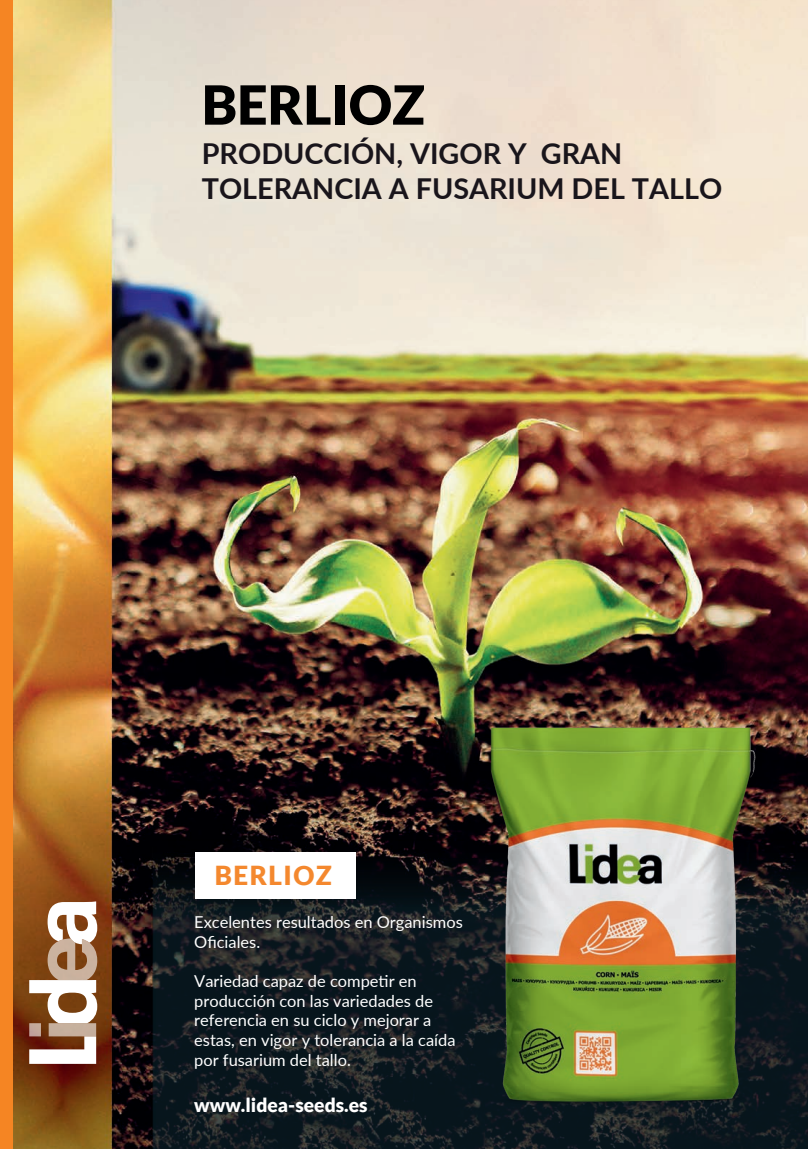
<style>
.page{position:relative;width:808px;height:1149px;background:#fff}
.page>*{position:absolute;margin:0;border:0;box-sizing:border-box;transform-origin:0 0}
.t1{font:900 54px "Lato";color:#000}
.t2{font:700 28.8px/34.5px "Lato";color:#19151b}
.t3{font:900 26.25px "Lato";letter-spacing:.055em;color:#f4882e}
.t4{font:900 19.2px "Lato";color:#fff}
.t5{font:16.5px/19.6px "Lato";color:#fff}
</style>
<div class="page">
<img style="left:13px;top:0;width:795px;height:1148px">
<img style="left:152px;top:839px;width:656px;height:309px">
<div style="left:195px;top:852px;width:161px;height:47px;background:#fff"></div>
<img style="left:474px;top:710px;width:293px;height:407px">
<div style="left:0;top:0;width:13px;height:1148px;background:#f58523"></div>
<svg style="left:29px;top:901px;width:68px;height:162px"></svg>
<p class="t1" style="left:202px;top:73px;width:225px">BERLIOZ</p>
<p class="t2" style="left:202px;top:135px;width:522px">PRODUCCIÓN, VIGOR Y GRAN<br>TOLERANCIA A FUSARIUM DEL TALLO</p>
<p class="t3" style="left:215px;top:859px;width:118px">BERLIOZ</p>
<p class="t5" style="left:194px;top:910px;width:270px">Excelentes resultados en Organismos<br>Oficiales.</p>
<p class="t5" style="left:194px;top:970px;width:263px">Variedad capaz de competir en producción con las variedades de referencia en su ciclo y mejorar a estas, en vigor y tolerancia a la caída por fusarium del tallo.</p>
<p class="t4" style="left:194px;top:1092px;width:175px">www.lidea-seeds.es</p>
</div>
